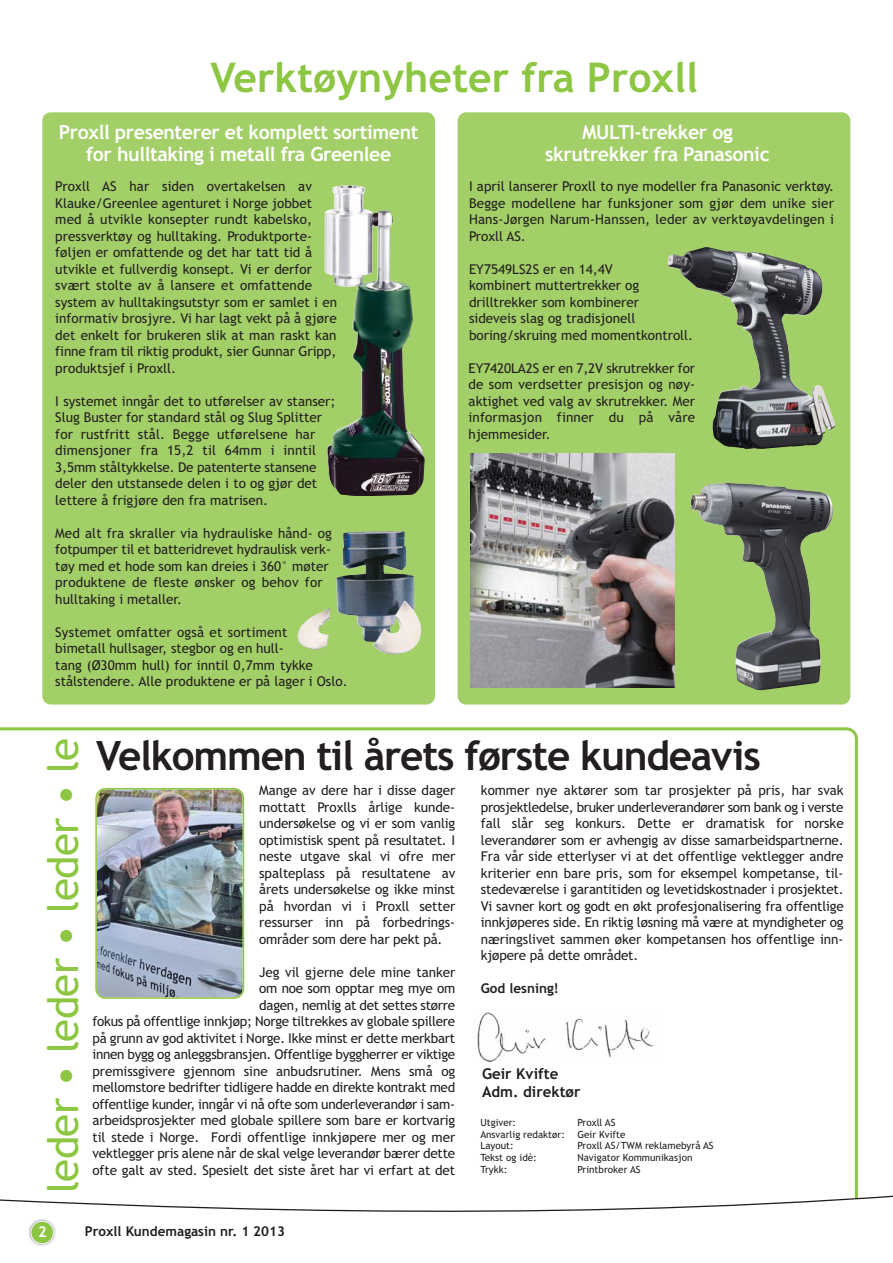
<style>
.page{position:relative;width:893px;height:1263px;background:#fff}
.page>*{position:absolute;margin:0;border:0;box-sizing:border-box;transform-origin:0 0}
.t1{font:42px "Trebuchet MS";letter-spacing:-.015em;color:#8cc642}
.t2{font:700 40.95px "Trebuchet MS";color:#8cc642}
.t3{font:700 40.5px "Trebuchet MS";letter-spacing:-.03em;color:#231f20}
.t4{font:700 19.5px/22.5px "Trebuchet MS";letter-spacing:-.02em;color:#fff;text-align:center}
.t5{font:700 15px/18px "Trebuchet MS";color:#231f20}
.t6{font:700 14.85px "Trebuchet MS";color:#fff}
.t7{font:13.5px/16.5px "Trebuchet MS";color:#231f20}
.t8{font:700 13.5px "Trebuchet MS";color:#231f20}
.t9{font:9.9px/11.9px "Trebuchet MS";color:#231f20}
</style>
<div class="page">
<div style="left:42px;top:112px;width:393px;height:593px;background:#a2cf67;border-radius:9px"></div>
<div style="left:458px;top:112px;width:392px;height:593px;background:#a2cf67;border-radius:9px"></div>
<svg style="left:0;top:727px;width:858px;height:352px"></svg>
<img style="left:95px;top:788px;width:149px;height:211px">
<svg style="left:0;top:1079px;width:892px;height:133px"></svg>
<img style="left:28px;top:1219px;width:28px;height:27px">
<svg style="left:31px;top:1221px;width:23px;height:23px"></svg>
<div style="left:472px;top:1009px;width:225px;height:55px;background:#fff"></div>
<img style="left:477px;top:1012px;width:178px;height:51px">
<img style="left:325px;top:185px;width:100px;height:311px">
<img style="left:297px;top:531px;width:125px;height:123px">
<img style="left:667px;top:247px;width:168px;height:202px">
<img style="left:470px;top:453px;width:204px;height:235px">
<img style="left:690px;top:483px;width:143px;height:207px">
<h2 class="t2" style="left:210px;top:61px;width:489px">Verktøynyheter fra Proxll</h2>
<h3 class="t4" style="left:59px;top:122px;width:361px">Proxll presenterer et komplett sortiment for hulltaking i metall fra Greenlee</h3>
<h3 class="t4" style="left:545px;top:122px;width:226px">MULTI-trekker og skrutrekker fra Panasonic</h3>
<p class="t7" style="left:55px;top:179px;width:283px">Proxll AS har siden overtakelsen av Klauke/Greenlee agenturet i Norge jobbet med å utvikle konsepter rundt kabelsko, pressverktøy og hulltaking. Produkt porte - føljen er omfattende og det har tatt tid å utvikle et fullverdig konsept. Vi er derfor svært stolte av å lansere et omfattende system av hulltakingsutstyr som er samlet i en informativ brosjyre. Vi har lagt vekt på å gjøre det enkelt for brukeren slik at man raskt kan finne fram til riktig produkt, sier Gunnar Gripp, produktsjef i Proxll.</p>
<p class="t7" style="left:55px;top:394px;width:282px">I systemet inngår det to utførelser av stanser; Slug Buster for standard stål og Slug Splitter for rustfritt stål. Begge utførelsene har dimensjoner fra 15,2 til 64mm i inntil 3,5mm ståltykkelse. De patenterte stansene deler den utstansede delen i to og gjør det lettere å frigjøre den fra matrisen.</p>
<p class="t7" style="left:55px;top:526px;width:278px">Med alt fra skraller via hydrauliske hånd- og fotpumper til et batteridrevet hydraulisk verk&shy;tøy med et hode som kan dreies i 360° møter produktene de fleste ønsker og behov for hulltaking i metaller.</p>
<p class="t7" style="left:55px;top:625px;width:294px">Systemet omfatter også et sortiment<br>bimetall hullsager, stegbor og en hull-<br>tang (Ø30mm hull) for inntil 0,7mm tykke stålstendere. Alle produktene er på lager i Oslo.</p>
<p class="t7" style="left:469px;top:179px;width:366px;text-align:justify">I april lanserer Proxll to nye modeller fra Panasonic verktøy.<br>Begge modellene har funksjoner som gjør dem unike sier Hans-Jørgen Narum-Hanssen, leder av verktøyavdelingen i Proxll AS.</p>
<p class="t7" style="left:469px;top:262px;width:226px">EY7549LS2S er en 14,4V<br>kombinert muttertrekker og drilltrekker som kombinerer<br>sideveis slag og tradisjonell boring/skruing med momentkontroll.</p>
<p class="t7" style="left:469px;top:361px;width:228px;text-align:justify">EY7420LA2S er en 7,2V skrutrekker for de som verdsetter presisjon og nøy&shy;aktighet ved valg av skrutrekker. Mer informasjon finner du på våre hjemmesider.</p>
<h1 class="t1" style="left:47px;top:1193px;width:457px;rotate:-90deg">leder • leder • leder • le</h1>
<h3 class="t3" style="left:96px;top:739px;width:666px">Velkommen til årets første kundeavis</h3>
<p class="t7" style="left:259px;top:783px;width:198px;text-align:justify">Mange av dere har i disse dager mottatt Proxlls årlige kunde - undersøkelse og vi er som vanlig optimistisk spent på resultatet. I neste utgave skal vi ofre mer spalteplass på resultatene av årets undersøkelse og ikke minst på hvordan vi i Proxll setter ressurser inn på forbedrings&shy;områder som dere har pekt på.</p>
<p class="t7" style="left:92px;top:965px;width:364px;text-align:right">Jeg vil gjerne dele mine tanker<br>om noe som opptar meg mye om<br>dagen, nemlig at det settes større<br>fokus på offentlige innkjøp; Norge tiltrekkes av globale spillere på grunn av god aktivitet i Norge. Ikke minst er dette merkbart innen bygg og anleggsbransjen. Offentlige byggherrer er viktige premissgivere gjennom sine anbudsrutiner. Mens små og mellomstore bedrifter tidligere hadde en direkte kontrakt med offentlige kunder, inngår vi nå ofte som underleverandør i sam&shy;arbeidsprosjekter med globale spillere som bare er kortvarig til stede i Norge. Fordi offentlige innkjøpere mer og mer vektlegger pris alene når de skal velge leverandør bærer dette ofte galt av sted. Spesielt det siste året har vi erfart at det</p>
<p class="t7" style="left:481px;top:783px;width:364px;text-align:justify">kommer nye aktører som tar prosjekter på pris, har svak prosjektledelse, bruker underleverandører som bank og i verste fall slår seg konkurs. Dette er dramatisk for norske leverandører som er avhengig av disse samarbeidspartnerne.<br>Fra vår side etterlyser vi at det offentlige vektlegger andre kriterier enn bare pris, som for eksempel kompetanse, til&shy;stedeværelse i garantitiden og levetidskostnader i prosjektet.<br>Vi savner kort og godt en økt profesjonalisering fra offentlige innkjøperes side. En riktig løsning må være at myndigheter og næringslivet sammen øker kompetansen hos offentlige inn&shy;kjøpere på dette området.</p>
<p class="t8" style="left:481px;top:983px;width:79px">God lesning!</p>
<p class="t5" style="left:482px;top:1066px;width:100px">Geir Kvifte<br>Adm. direktør</p>
<p class="t9" style="left:480px;top:1117px;width:147px;text-indent:97px">Proxll AS<br>Ansvarlig redaktør: Geir Kvifte<br>Layout:</p>
<p class="t9" style="left:480px;top:1117px;width:37px">Utgiver:</p>
<p class="t9" style="left:577px;top:1141px;width:138px">Proxll AS/TWM reklamebyrå AS</p>
<p class="t9" style="left:480px;top:1153px;width:58px">Tekst og idè:</p>
<p class="t9" style="left:577px;top:1153px;width:117px">Navigator Kommunikasjon</p>
<p class="t9" style="left:480px;top:1165px;width:29px">Trykk:</p>
<p class="t9" style="left:577px;top:1165px;width:65px">Printbroker AS</p>
<p class="t6" style="left:38px;top:1226px;width:10px">2</p>
<p class="t8" style="left:85px;top:1226px;width:202px">Proxll Kundemagasin nr. 1 2013</p>
</div>
